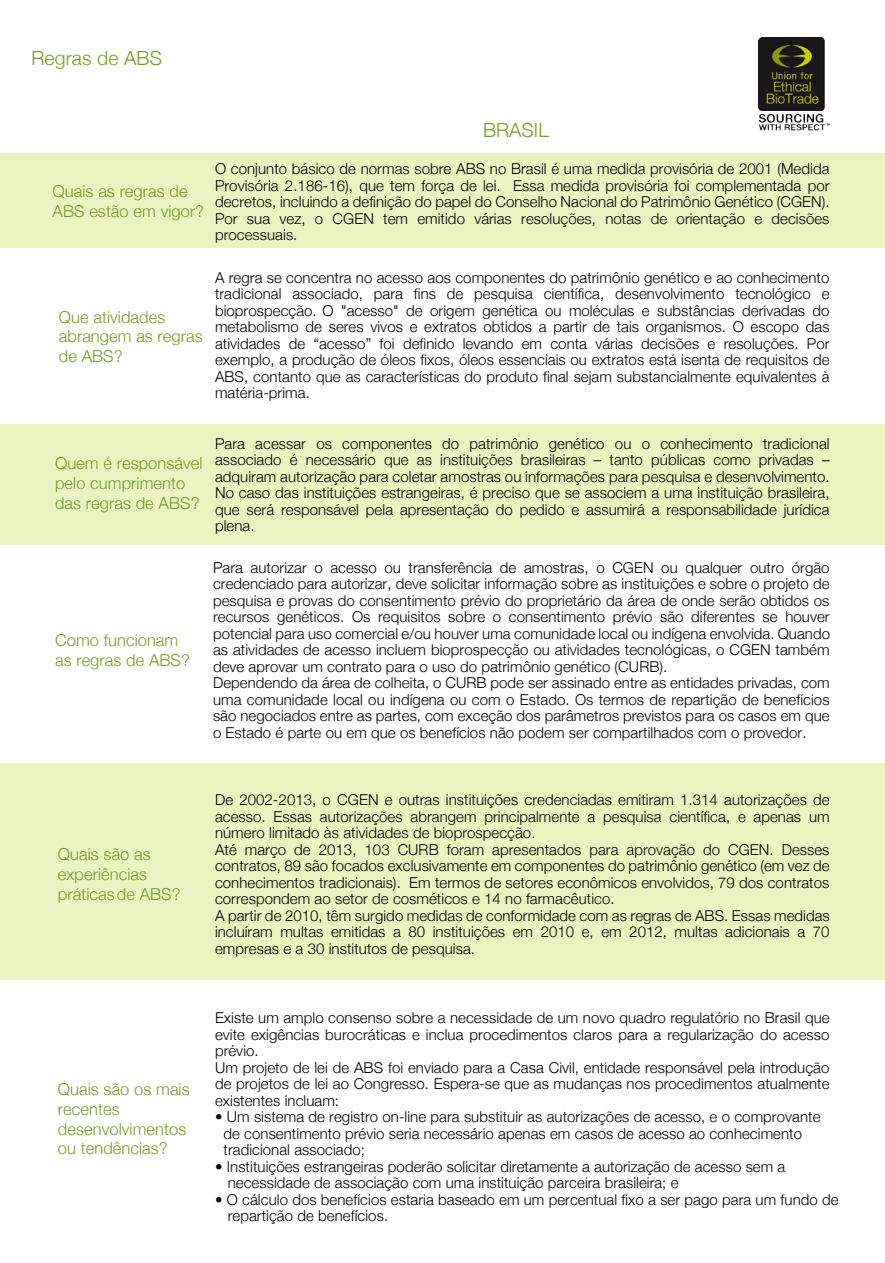
<style>
.page{position:relative;width:885px;height:1263px;background:#fff}
.page>*{position:absolute;margin:0;border:0;box-sizing:border-box;transform-origin:0 0}
.t1{font:300 19.5px "Helvetica Neue";letter-spacing:.005em;color:#799b28}
.t2{font:300 16.5px/19.8px "Helvetica Neue";letter-spacing:.005em;color:#799b28}
.t3{font:300 15px/16.5px "Helvetica Neue";letter-spacing:.005em;color:#000}
</style>
<div class="page">
<img style="left:759px;top:37px;width:70px;height:94px">
<div style="left:0;top:153px;width:885px;height:95px;background:#ebf3c1"></div>
<div style="left:0;top:425px;width:885px;height:119px;background:#ebf3c1"></div>
<div style="left:0;top:764px;width:885px;height:216px;background:#ebf3c1"></div>
<h1 class="t1" style="left:32px;top:42px;width:132px">Regras de ABS</h1>
<p class="t2" style="left:53px;top:181px;width:153px">Quais as regras de<br>ABS estão em vigor?</p>
<p class="t2" style="left:59px;top:306px;width:145px">Que atividades abrangem as regras de ABS?</p>
<p class="t2" style="left:55px;top:453px;width:149px">Quem é responsável pelo cumprimento das regras de ABS?</p>
<p class="t2" style="left:55px;top:629px;width:136px">Como funcionam as regras de ABS?</p>
<h1 class="t1" style="left:483px;top:114px;width:67px">BRASIL</h1>
<p class="t3" style="left:215px;top:160px;width:616px;text-align:justify">O conjunto básico de normas sobre ABS no Brasil é uma medida provisória de 2001 (Medida Provisória 2.186-16), que tem força de lei. Essa medida provisória foi complementada por decretos, incluindo a definição do papel do Conselho Nacional do Patrimônio Genético (CGEN).<br>Por sua vez, o CGEN tem emitido várias resoluções, notas de orientação e decisões processuais.</p>
<p class="t3" style="left:215px;top:268px;width:616px;text-align:justify">A regra se concentra no acesso aos componentes do patrimônio genético e ao conhecimento tradicional associado, para fins de pesquisa científica, desenvolvimento tecnológico e bioprospecção. O "acesso" de origem genética ou moléculas e substâncias derivadas do metabolismo de seres vivos e extratos obtidos a partir de tais organismos. O escopo das atividades de “acesso” foi definido levando em conta várias decisões e resoluções. Por exemplo, a produção de óleos fixos, óleos essenciais ou extratos está isenta de requisitos de ABS, contanto que as características do produto final sejam substancialmente equivalentes à matéria-prima.</p>
<p class="t3" style="left:215px;top:434px;width:616px;text-align:justify">Para acessar os componentes do patrimônio genético ou o conhecimento tradicional associado é necessário que as instituições brasileiras – tanto públicas como privadas – adquiram autorização para coletar amostras ou informações para pesquisa e desenvolvimento.<br>No caso das instituições estrangeiras, é preciso que se associem a uma instituição brasileira, que será responsável pela apresentação do pedido e assumirá a responsabilidade jurídica plena.</p>
<p class="t3" style="left:213px;top:558px;width:619px">Para autorizar o acesso ou transferência de amostras, o CGEN ou qualquer outro órgão credenciado para autorizar, deve solicitar informação sobre as instituições e sobre o projeto de pesquisa e provas do consentimento prévio do proprietário da área de onde serão obtidos os recursos genéticos. Os requisitos sobre o consentimento prévio são diferentes se houver potencial para uso comercial e/ou houver uma comunidade local ou indígena envolvida. Quando as atividades de acesso incluem bioprospecção ou atividades tecnológicas, o CGEN também deve aprovar um contrato para o uso do patrimônio genético (CURB).<br>Dependendo da área de colheita, o CURB pode ser assinado entre as entidades privadas, com uma comunidade local ou indígena ou com o Estado. Os termos de repartição de benefícios são negociados entre as partes, com exceção dos parâmetros previstos para os casos em que o Estado é parte ou em que os benefícios não podem ser compartilhados com o provedor.</p>
<p class="t2" style="left:58px;top:843px;width:124px">Quais são as experiências práticasde ABS?</p>
<p class="t3" style="left:215px;top:791px;width:616px">De 2002-2013, o CGEN e outras instituições credenciadas emitiram 1.314 autorizações de acesso. Essas autorizações abrangem principalmente a pesquisa científica, e apenas um número limitado às atividades de bioprospecção.<br>Até março de 2013, 103 CURB foram apresentados para aprovação do CGEN. Desses contratos, 89 são focados exclusivamente em componentes do patrimônio genético (em vez de conhecimentos tradicionais). Em termos de setores econômicos envolvidos, 79 dos contratos correspondem ao setor de cosméticos e 14 no farmacêutico.<br>A partir de 2010, têm surgido medidas de conformidade com as regras de ABS. Essas medidas incluíram multas emitidas a 80 instituições em 2010 e, em 2012, multas adicionais a 70 empresas e a 30 institutos de pesquisa.</p>
<p class="t2" style="left:58px;top:1078px;width:133px">Quais são os mais recentes desenvolvimentos ou tendências?</p>
<p class="t3" style="left:215px;top:1009px;width:616px">Existe um amplo consenso sobre a necessidade de um novo quadro regulatório no Brasil que evite exigências burocráticas e inclua procedimentos claros para a regularização do acesso prévio.<br>Um projeto de lei de ABS foi enviado para a Casa Civil, entidade responsável pela introdução de projetos de lei ao Congresso. Espera-se que as mudanças nos procedimentos atualmente existentes incluam:</p>
<p class="t3" style="left:224px;top:1108px;width:598px;text-indent:-8px">• Um sistema de registro on-line para substituir as autorizações de acesso, e o comprovante de consentimento prévio seria necessário apenas em casos de acesso ao conhecimento tradicional associado;</p>
<p class="t3" style="left:228px;top:1157px;width:559px;text-indent:-13px">• Instituições estrangeiras poderão solicitar diretamente a autorização de acesso sem a necessidade de associação com uma instituição parceira brasileira; e</p>
<p class="t3" style="left:228px;top:1190px;width:612px;text-indent:-13px">• O cálculo dos benefícios estaria baseado em um percentual fixo a ser pago para um fundo de repartição de benefícios.</p>
</div>
